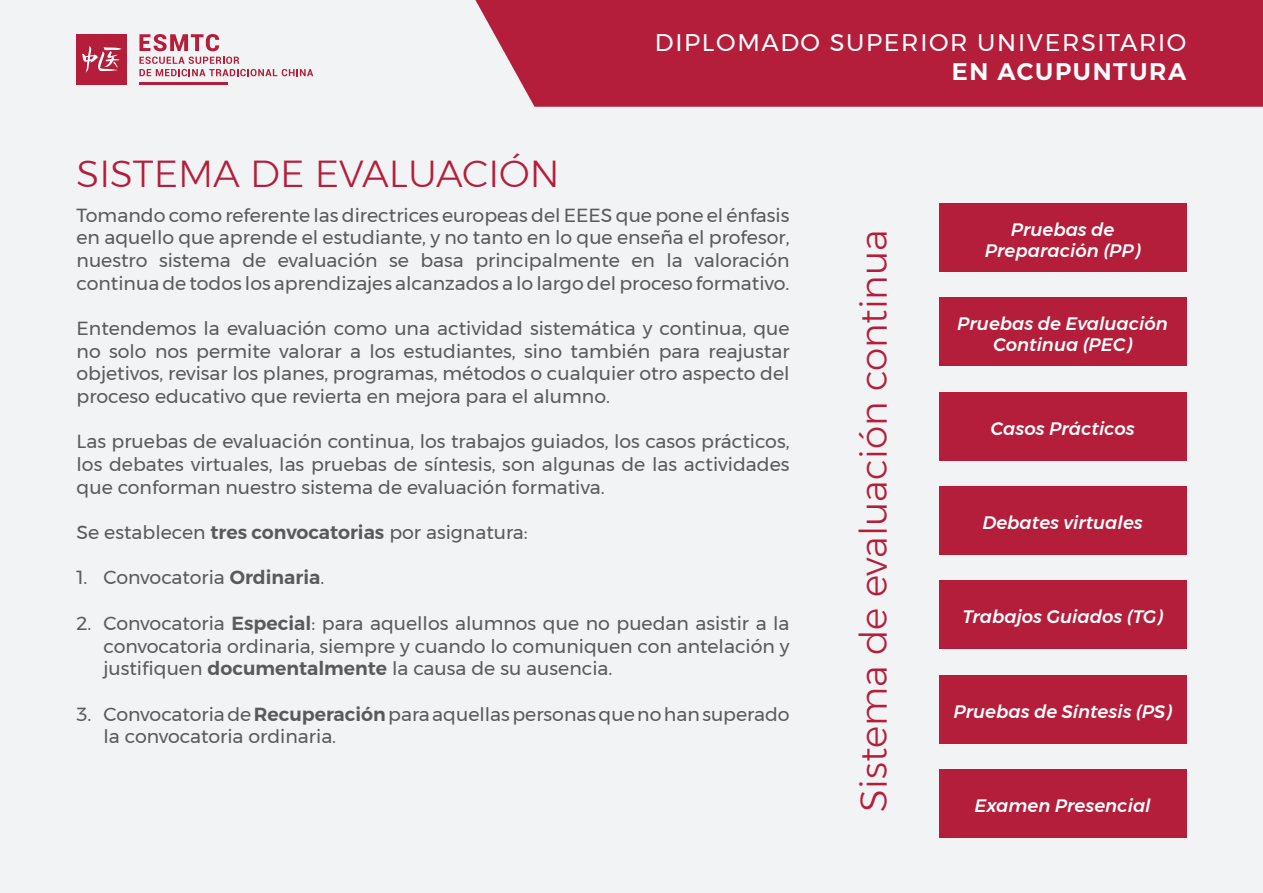
<style>
.page{position:relative;width:1263px;height:893px;background:#fff}
.page>*{position:absolute;margin:0;border:0;box-sizing:border-box;transform-origin:0 0}
.t1{font:300 37.5px "Montserrat";color:#b41e3b}
.t2{font:24px "Montserrat";letter-spacing:.07em;color:#fff}
.t3{font:600 24px "Montserrat";letter-spacing:.07em;color:#fff}
.t4{font:18.9px/22.6px "Montserrat";color:#585b5c;text-align:justify}
.t5{font:italic 500 18px/21.6px "Montserrat";color:#fff;text-align:center}
.s1{font-weight:600}
</style>
<div class="page">
<div style="left:1px;top:0;width:1262px;height:893px;background:#f2f3f4"></div>
<svg style="left:0;top:0;width:1px;height:893px"></svg>
<div style="left:77px;top:34px;width:50px;height:51px;background:#b41e3b"></div>
<hr style="left:139px;top:82px;width:89px;height:3px;background:#b41e3b">
<svg style="left:82px;top:46px;width:39px;height:27px"></svg>
<svg style="left:139px;top:34px;width:80px;height:17px"></svg>
<svg style="left:139px;top:57px;width:174px;height:19px"></svg>
<div style="left:471px;top:0;width:792px;height:107px;background:#b41e3b"></div>
<div style="left:939px;top:203px;width:247px;height:69px;background:#b41e3b"></div>
<div style="left:939px;top:580px;width:247px;height:69px;background:#b41e3b"></div>
<div style="left:939px;top:392px;width:247px;height:69px;background:#b41e3b"></div>
<div style="left:939px;top:769px;width:247px;height:69px;background:#b41e3b"></div>
<div style="left:939px;top:297px;width:247px;height:69px;background:#b41e3b"></div>
<div style="left:939px;top:675px;width:247px;height:68px;background:#b41e3b"></div>
<div style="left:939px;top:486px;width:247px;height:69px;background:#b41e3b"></div>
<h1 class="t1" style="left:77px;top:145px;width:484px">SISTEMA DE EVALUACIÓN</h1>
<p class="t2" style="left:655px;top:24px;width:533px">DIPLOMADO SUPERIOR UNIVERSITARIO</p>
<p class="t3" style="left:952px;top:52px;width:236px">EN ACUPUNTURA</p>
<p class="t4" style="left:77px;top:203px;width:714px">Tomando como referente las directrices europeas del EEES que pone el énfasis en aquello que aprende el estudiante, y no tanto en lo que enseña el profesor, nuestro sistema de evaluación se basa principalmente en la valoración continua de todos los aprendizajes alcanzados a lo largo del proceso formativo.</p>
<p class="t4" style="left:77px;top:317px;width:714px">Entendemos la evaluación como una actividad sistemática y continua, que no solo nos permite valorar a los estudiantes, sino también para reajustar objetivos, revisar los planes, programas, métodos o cualquier otro aspecto del proceso educativo que revierta en mejora para el alumno.</p>
<p class="t4" style="left:77px;top:430px;width:714px">Las pruebas de evaluación continua, los trabajos guiados, los casos prácticos, los debates virtuales, las pruebas de síntesis, son algunas de las actividades que conforman nuestro sistema de evaluación formativa.</p>
<p class="t4" style="left:77px;top:521px;width:453px">Se establecen <span class="s1">tres convocatorias</span> por asignatura:</p>
<p class="t4" style="left:77px;top:566px;width:249px">1. Convocatoria <span class="s1">Ordinaria</span>.</p>
<p class="t4" style="left:104px;top:612px;width:687px;text-indent:-27px">2. Convocatoria <span class="s1">Especial</span>: para aquellos alumnos que no puedan asistir a la convocatoria ordinaria, siempre y cuando lo comuniquen con antelación y justifiquen <span class="s1">documentalmente</span> la causa de su ausencia.</p>
<p class="t4" style="left:104px;top:702px;width:687px;text-indent:-27px">3. Convocatoria de <span class="s1">Recuperación</span> para aquellas personas que no han superado la convocatoria ordinaria.</p>
<h1 class="t1" style="left:845px;top:812px;width:584px;rotate:-90deg">Sistema de evaluación continua</h1>
<p class="t5" style="left:985px;top:218px;width:157px">Pruebas de<br>Preparación (PP)</p>
<p class="t5" style="left:957px;top:313px;width:212px">Pruebas de Evaluación<br>Continua (PEC)</p>
<p class="t5" style="left:990px;top:418px;width:146px">Casos Prácticos</p>
<p class="t5" style="left:982px;top:512px;width:162px">Debates virtuales</p>
<p class="t5" style="left:962px;top:606px;width:202px">Trabajos Guiados (TG)</p>
<p class="t5" style="left:953px;top:700px;width:220px">Pruebas de Síntesis (PS)</p>
<p class="t5" style="left:974px;top:795px;width:178px">Examen Presencial</p>
</div>
